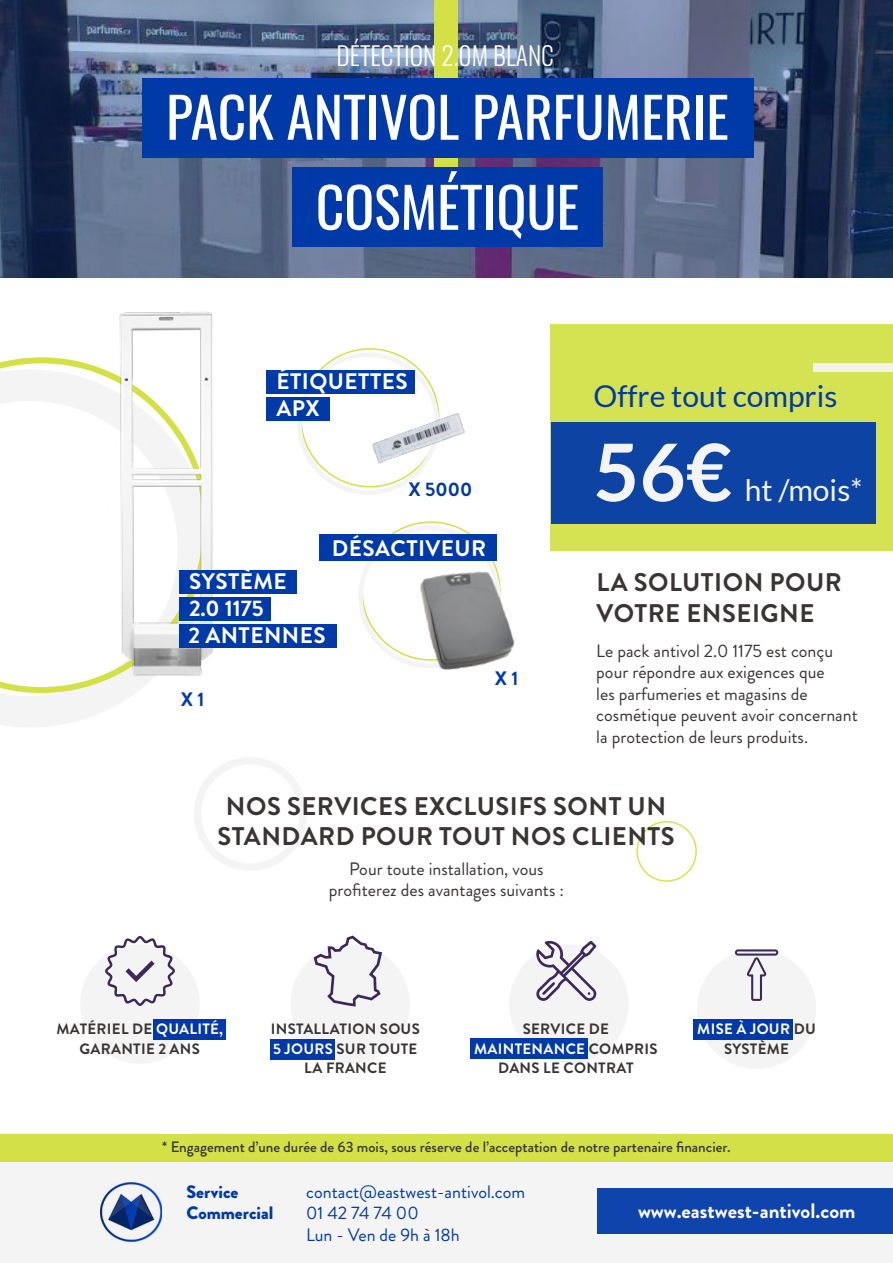
<style>
.page{position:relative;width:893px;height:1263px;background:#fff}
.page>*{position:absolute;margin:0;border:0;box-sizing:border-box;transform-origin:0 0}
.t1{font:700 79.5px "Lato";color:#f4f4f4}
.t2{font:55.5px/90px "Oswald";color:#fff;text-align:center}
.t3{font:30px "Lato";color:#0039a8}
.t4{font:30px "Lato";color:#f4f4f4}
.t5{font:700 25.5px/30.6px "Brandon Grotesque";letter-spacing:.02em;color:#383534}
.t6{font:300 25.5px "Oswald";color:#fff}
.t7{font:700 22.5px/27px "Brandon Grotesque";letter-spacing:.02em;color:#fff}
.t8{font:700 21px "Brandon Grotesque";color:#fff}
.t9{font:700 19.5px "Brandon Grotesque";color:#0039a8}
.t10{font:18px/21.6px "Brandon Grotesque";color:#383534}
.t11{font:18px/21.6px "Brandon Grotesque";color:#0039a8}
.t12{font:900 18px/21.6px "Brandon Grotesque";color:#0039a8}
.t13{font:700 15px/19.5px "Brandon Grotesque";letter-spacing:.02em;color:#383534;text-align:center}
.t14{font:500 15px "Brandon Grotesque";color:#383534}
.t15{font:700 15px/19.5px "Brandon Grotesque";letter-spacing:.02em;color:#fff;text-align:center}
.s1{color:#fff}
.s2{color:#383534}
</style>
<div class="page">
<img style="left:0;top:0;width:893px;height:278px">
<div style="left:434px;top:0;width:24px;height:223px;background:#d3e147"></div>
<div style="left:80px;top:944px;width:120px;height:120px;background:#f4f4f4;border-radius:50%"></div>
<div style="left:153px;top:1019px;width:73px;height:20px;background:#0039a8"></div>
<div style="left:697px;top:949px;width:119px;height:120px;background:#f4f4f4;border-radius:50%"></div>
<div style="left:509px;top:944px;width:120px;height:120px;background:#f4f4f4;border-radius:50%"></div>
<div style="left:290px;top:944px;width:120px;height:120px;background:#f4f4f4;border-radius:50%"></div>
<div style="left:0;top:1159px;width:893px;height:104px;background:#f4f4f4"></div>
<div style="left:551px;top:324px;width:342px;height:227px;background:#d5e252"></div>
<svg style="left:0;top:693px;width:101px;height:34px"></svg>
<svg style="left:105px;top:936px;width:70px;height:70px"></svg>
<svg style="left:536px;top:941px;width:60px;height:60px"></svg>
<svg style="left:313px;top:935px;width:70px;height:72px"></svg>
<svg style="left:735px;top:949px;width:43px;height:52px"></svg>
<svg style="left:0;top:357px;width:97px;height:336px"></svg>
<img style="left:97px;top:312px;width:148px;height:400px">
<img style="left:315px;top:387px;width:150px;height:107px">
<div style="left:267px;top:369px;width:148px;height:24px;background:#0039a8"></div>
<div style="left:267px;top:396px;width:63px;height:24px;background:#0039a8"></div>
<div style="left:179px;top:569px;width:117px;height:24px;background:#0039a8"></div>
<div style="left:179px;top:596px;width:92px;height:24px;background:#0039a8"></div>
<div style="left:0;top:1134px;width:893px;height:28px;background:#d3e147"></div>
<div style="left:270px;top:1039px;width:65px;height:20px;background:#0039a8"></div>
<div style="left:470px;top:1039px;width:117px;height:20px;background:#0039a8"></div>
<div style="left:693px;top:1019px;width:100px;height:20px;background:#0039a8"></div>
<div style="left:551px;top:422px;width:324px;height:102px;background:#0d43a2"></div>
<div style="left:814px;top:364px;width:79px;height:8px;background:#f2f2e9"></div>
<div style="left:194px;top:757px;width:113px;height:114px;border:8px solid #f4f4f4;border-radius:50%"></div>
<div style="left:636px;top:821px;width:61px;height:61px;border:2px solid #d3e147;border-radius:50%"></div>
<div style="left:142px;top:78px;width:611px;height:80px;background:#0039a8"></div>
<div style="left:292px;top:167px;width:310px;height:80px;background:#0039a8"></div>
<div style="left:179px;top:624px;width:158px;height:24px;background:#0039a8"></div>
<div style="left:319px;top:534px;width:177px;height:26px;background:#0039a8"></div>
<img style="left:407px;top:561px;width:108px;height:109px">
<div style="left:598px;top:1188px;width:295px;height:46px;background:#0f44ac"></div>
<img style="left:101px;top:1182px;width:61px;height:60px">
<h3 class="t6" style="left:337px;top:32px;width:219px">DÉTECTION 2.0M BLANC</h3>
<h2 class="t2" style="left:166px;top:67px;width:564px">PACK ANTIVOL PARFUMERIE<br>COSMÉTIQUE</h2>
<p class="t7" style="left:277px;top:368px;width:133px">ÉTIQUETTES<br>APX</p>
<p class="t9" style="left:409px;top:476px;width:65px">X 5000</p>
<p class="t7" style="left:189px;top:568px;width:99px">SYSTÈME<br>2.0 1175</p>
<p class="t7" style="left:189px;top:622px;width:138px">2 ANTENNES</p>
<p class="t7" style="left:332px;top:535px;width:156px">DÉSACTIVEUR</p>
<p class="t9" style="left:181px;top:686px;width:25px">X 1</p>
<p class="t9" style="left:495px;top:665px;width:25px">X 1</p>
<h3 class="t3" style="left:593px;top:379px;width:245px">Offre tout compris</h3>
<h1 class="t1" style="left:593px;top:427px;width:140px">56€</h1>
<h3 class="t4" style="left:745px;top:474px;width:119px">ht /mois*</h3>
<h3 class="t5" style="left:596px;top:567px;width:247px">LA SOLUTION POUR<br>VOTRE ENSEIGNE</h3>
<p class="t10" style="left:596px;top:640px;width:263px">Le pack antivol 2.0 1175 est conçu pour répondre aux exigences que<br>les parfumeries et magasins de cosmétique peuvent avoir concernant la protection de leurs produits.</p>
<h3 class="t5" style="left:217px;top:791px;width:459px;text-align:center">NOS SERVICES EXCLUSIFS SONT UN<br>STANDARD POUR TOUT NOS CLIENTS</h3>
<p class="t13" style="left:57px;top:1019px;width:168px">MATÉRIEL DE <span class="s1">QUALITÉ,<br></span>GARANTIE 2 ANS</p>
<p class="t10" style="left:329px;top:858px;width:237px;text-align:center">Pour toute installation, vous profiterez des avantages suivants :</p>
<p class="t13" style="left:271px;top:1019px;width:150px">INSTALLATION SOUS<br><span class="s1">5 JOURS</span> SUR TOUTE<br>LA FRANCE</p>
<p class="t13" style="left:474px;top:1019px;width:185px">SERVICE DE<br><span class="s1">MAINTENANCE</span> COMPRIS<br>DANS LE CONTRAT</p>
<p class="t15" style="left:697px;top:1019px;width:120px">MISE À JOUR <span class="s2">DU<br>SYSTÈME</span></p>
<p class="t14" style="left:162px;top:1137px;width:570px">* Engagement d’une durée de 63 mois, sous réserve de l’acceptation de notre partenaire financier.</p>
<p class="t12" style="left:187px;top:1181px;width:88px">Service<br>Commercial</p>
<p class="t11" style="left:306px;top:1181px;width:221px">contact@eastwest-antivol.com<br>01 42 74 74 00<br>Lun - Ven de 9h à 18h</p>
<p class="t8" style="left:638px;top:1196px;width:219px">www.eastwest-antivol.com</p>
</div>
